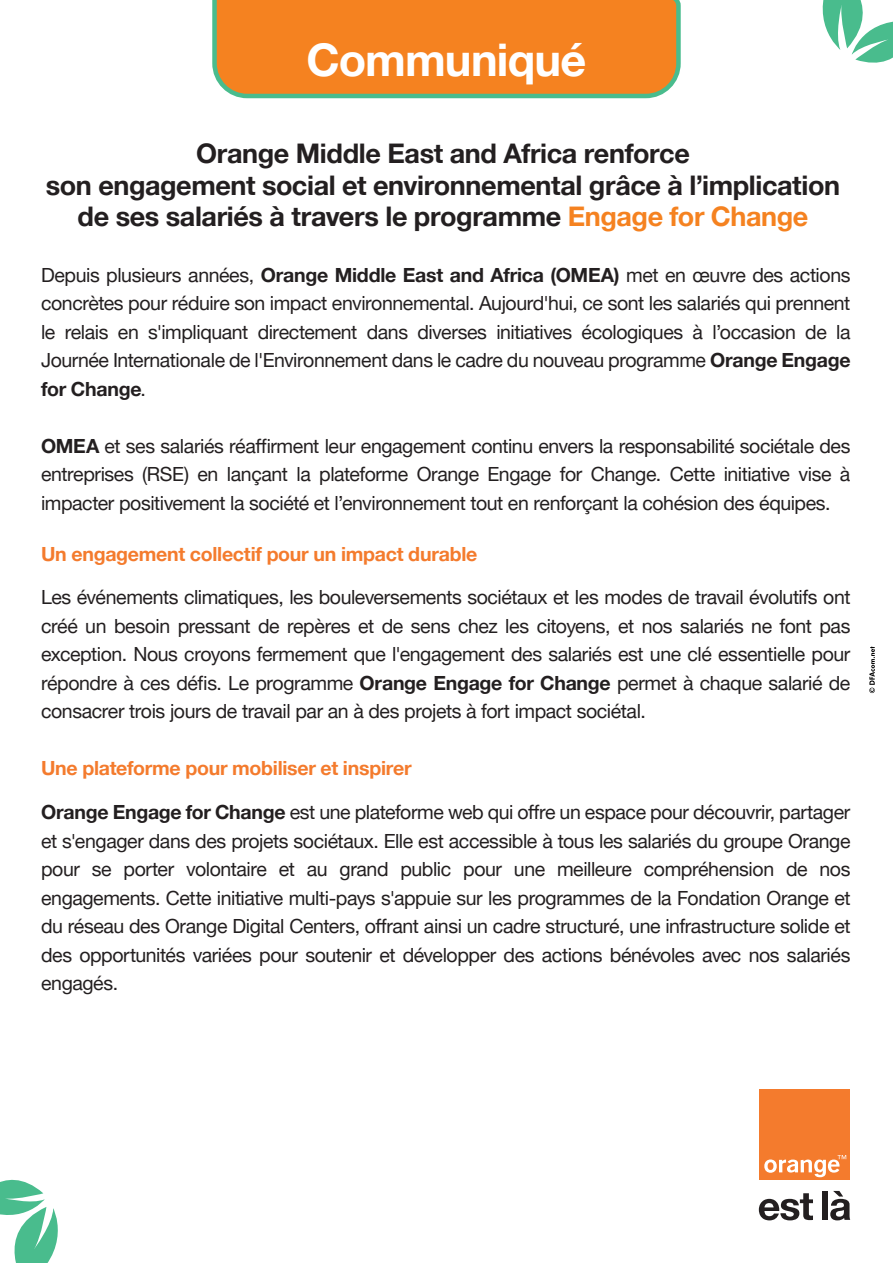
<style>
.page{position:relative;width:893px;height:1263px;background:#fff}
.page>*{position:absolute;margin:0;border:0;box-sizing:border-box;transform-origin:0 0}
.t1{font:700 45px "Helvetica Neue";letter-spacing:-.015em;color:#fff}
.t2{font:700 27px/31.5px "Helvetica Neue";letter-spacing:-.015em;color:#231f20;text-align:center}
.t3{font:19.5px/28.5px "Helvetica Neue";letter-spacing:-.02em;color:#231f20;text-align:justify}
.t4{font:700 19.5px "Helvetica Neue";letter-spacing:-.015em;color:#f47b2d}
.s1{color:#f58220}
.s2{font-weight:700}
</style>
<div class="page">
<svg style="left:869px;top:646px;width:6px;height:47px"></svg>
<svg style="left:212px;top:0;width:469px;height:99px;background:#ea882b"></svg>
<div style="left:759px;top:1090px;width:91px;height:90px;background:#f47b2d"></div>
<svg style="left:764px;top:1155px;width:82px;height:22px"></svg>
<svg style="left:759px;top:1193px;width:54px;height:27px"></svg>
<div style="left:822px;top:1191px;width:6px;height:29px;background:#231f20"></div>
<svg style="left:830px;top:1191px;width:20px;height:29px"></svg>
<svg style="left:0;top:1179px;width:58px;height:84px"></svg>
<svg style="left:822px;top:0;width:71px;height:63px"></svg>
<h1 class="t1" style="left:306px;top:32px;width:281px">Communiqué</h1>
<h2 class="t2" style="left:46px;top:137px;width:796px">Orange Middle East and Africa renforce<br>son engagement social et environnemental grâce à l’implication de ses salariés à travers le programme <span class="s1">Engage for Change</span></h2>
<p class="t3" style="left:41px;top:260px;width:811px">Depuis plusieurs années, <span class="s2">Orange Middle East and Africa (OMEA)</span> met en œuvre des actions concrètes pour réduire son impact environnemental. Aujourd'hui, ce sont les salariés qui prennent le relais en s'impliquant directement dans diverses initiatives écologiques à l’occasion de la Journée Internationale de l'Environnement dans le cadre du nouveau programme <span class="s2">Orange Engage for Change</span>.</p>
<p class="t3" style="left:41px;top:432px;width:811px"><span class="s2">OMEA</span> et ses salariés réaffirment leur engagement continu envers la responsabilité sociétale des entreprises (RSE) en lançant la plateforme Orange Engage for Change. Cette initiative vise à impacter positivement la société et l’environnement tout en renforçant la cohésion des équipes.</p>
<p class="t4" style="left:41px;top:542px;width:438px">Un engagement collectif pour un impact durable</p>
<p class="t3" style="left:41px;top:583px;width:811px">Les événements climatiques, les bouleversements sociétaux et les modes de travail évolutifs ont créé un besoin pressant de repères et de sens chez les citoyens, et nos salariés ne font pas exception. Nous croyons fermement que l'engagement des salariés est une clé essentielle pour répondre à ces défis. Le programme <span class="s2">Orange Engage for Change</span> permet à chaque salarié de consacrer trois jours de travail par an à des projets à fort impact sociétal.</p>
<p class="t4" style="left:41px;top:756px;width:372px">Une plateforme pour mobiliser et inspirer</p>
<p class="t3" style="left:41px;top:798px;width:811px"><span class="s2">Orange Engage for Change</span> est une plateforme web qui offre un espace pour découvrir, partager et s'engager dans des projets sociétaux. Elle est accessible à tous les salariés du groupe Orange pour se porter volontaire et au grand public pour une meilleure compréhension de nos engagements. Cette initiative multi-pays s'appuie sur les programmes de la Fondation Orange et du réseau des Orange Digital Centers, offrant ainsi un cadre structuré, une infrastructure solide et des opportunités variées pour soutenir et développer des actions bénévoles avec nos salariés engagés.</p>
</div>
